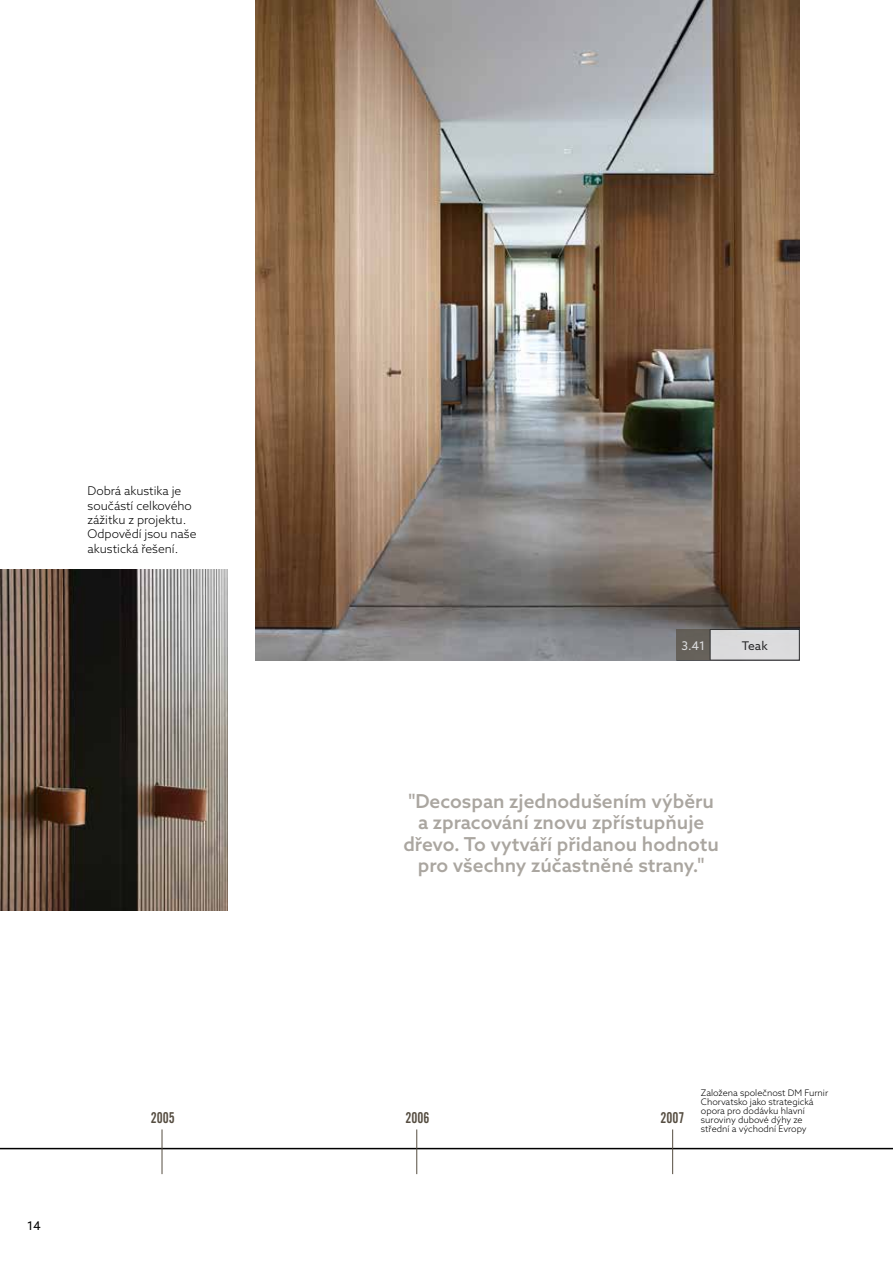
<style>
.page{position:relative;width:893px;height:1263px;background:#fff}
.page>*{position:absolute;margin:0;border:0;box-sizing:border-box;transform-origin:0 0}
.t1{font:500 19.2px/21.6px "Azo Sans";color:#aaa6a0;text-align:center}
.t2{font:15px "Trade Gothic LT Std Bd Cn 20";color:#554d41;scale:.9 1}
.t3{font:300 12px/14.4px "Azo Sans";color:#000}
.t4{font:12px "Azo Sans";color:#000}
.t5{font:12px "Azo Sans";color:#fff}
.t6{font:300 9px/9px "Azo Sans";color:#000}
</style>
<div class="page">
<img style="left:255px;top:0;width:544px;height:660px">
<hr style="left:0;top:1148px;width:893px;height:1px;background:#000">
<hr style="left:162px;top:1129px;width:1px;height:45px;background:#554d41">
<hr style="left:416px;top:1129px;width:1px;height:45px;background:#554d41">
<hr style="left:672px;top:1129px;width:1px;height:45px;background:#554d41">
<img style="left:0;top:570px;width:227px;height:341px">
<div style="left:677px;top:629px;width:122px;height:31px;background:#dbdbdd"></div>
<div style="left:677px;top:629px;width:122px;height:31px;border:1px solid #000"></div>
<div style="left:677px;top:629px;width:33px;height:31px;background:#646059"></div>
<hr style="left:710px;top:629px;width:1px;height:31px;background:#000">
<p class="t3" style="left:88px;top:484px;width:110px">Dobrá akustika je součástí celkového zážitku z projektu.<br>Odpovědí jsou naše akustická řešení.</p>
<p class="t5" style="left:681px;top:637px;width:25px">3.41</p>
<p class="t4" style="left:742px;top:638px;width:27px">Teak</p>
<p class="t1" style="left:403px;top:790px;width:317px">"Decospan zjednodušením výběru a zpracování znovu zpřístupňuje dřevo. To vytváří přidanou hodnotu pro všechny zúčastněné strany."</p>
<p class="t4" style="left:27px;top:1218px;width:15px">14</p>
<p class="t2" style="left:151px;top:1109px;width:28px">2005</p>
<p class="t2" style="left:405px;top:1109px;width:28px">2006</p>
<p class="t2" style="left:660px;top:1109px;width:28px">2007</p>
<p class="t6" style="left:701px;top:1088px;width:129px">Založena společnost DM Furnir<br>Chorvatsko jako strategická opora pro dodávku hlavní suroviny dubové dýhy ze střední a východní Evropy</p>
</div>
